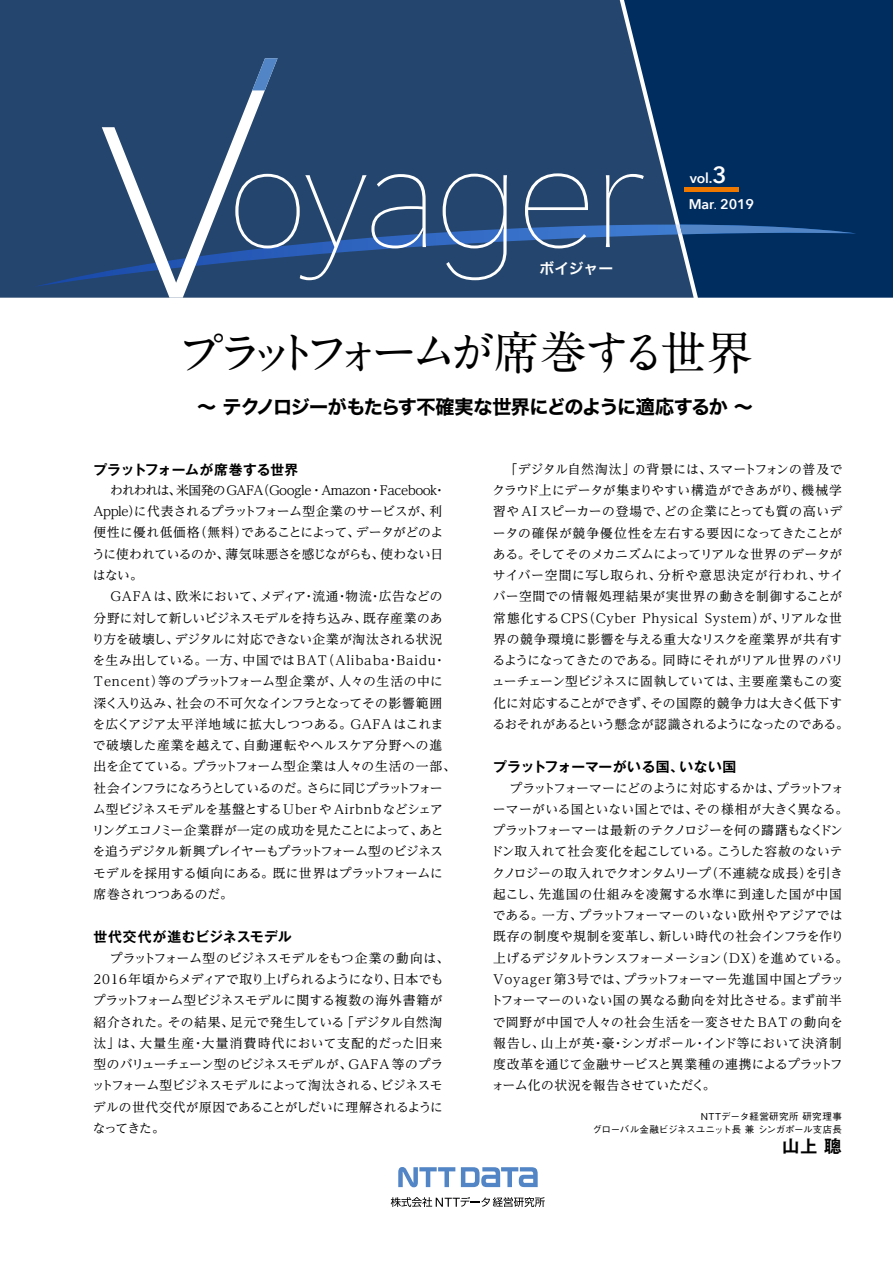
<style>
.page{position:relative;width:893px;height:1263px;background:#fff}
.page>*{position:absolute;margin:0;border:0;box-sizing:border-box;transform-origin:0 0}
.t1{font:700 46.8px "A1 Mincho Std";letter-spacing:-.175em;color:#000}
.t2{font:19.2px "Hira Kaku Std N W7";letter-spacing:-.04em;color:#000}
.t3{font:18px "Midashi Go Pr 6 N MB31";color:#000}
.t4{font:14.85px "Hira Kaku Std N W6";color:#fff}
.t5{font:600 14.1px/26.5px "Avenir Next";letter-spacing:-.01em;color:#fff}
.t6{font:700 13.8px "Gothic MB101 Pro De";color:#000}
.t7{font:700 13.8px "Gothic MB101 Pro De";letter-spacing:.02em;color:#000}
.t8{font:12.75px/21.3px "UD Reimin Pr 6 N";color:#000}
.t9{font:12.75px/21.3px "UD Reimin Pr 6 N";letter-spacing:-.04em;color:#000}
.t10{font:500 9.6px/12.8px "Gothic BBB Pr 6 N";letter-spacing:-.005em;color:#000;text-align:right}
.s1{font-size:23.4px}
.s2{font-family:"Koz Min Pro";font-weight:400}
</style>
<div class="page">
<div style="left:694px;top:0;width:199px;height:298px;background:#002d60"></div>
<svg style="left:0;top:0;width:694px;height:298px;background:#21446d"></svg>
<svg style="left:34px;top:214px;width:821px;height:73px;background:#133b6a"></svg>
<svg style="left:680px;top:225px;width:176px;height:9px;background:#3567a4"></svg>
<svg style="left:461px;top:1167px;width:77px;height:20px"></svg>
<svg style="left:398px;top:1167px;width:57px;height:20px"></svg>
<svg style="left:391px;top:1197px;width:154px;height:10px"></svg>
<div style="left:684px;top:187px;width:55px;height:5px;background:#ee7800"></div>
<svg style="left:102px;top:58px;width:542px;height:240px;background:#33537a"></svg>
<p class="t4" style="left:539px;top:257px;width:75px">ボイジャー</p>
<p class="t5" style="left:689px;top:164px;width:67px">vol.<span class="s1">3<br></span>Mar<span class="s2">.</span> 2019</p>
<h1 class="t1" style="left:178px;top:315px;width:577px">プラットフォームが席巻する世界</h1>
<h2 class="t2" style="left:197px;top:392px;width:557px">～ テクノロジーがもたらす不確実な世界にどのように適応するか ～</h2>
<p class="t6" style="left:94px;top:458px;width:206px">プラットフォームが席巻する世界</p>
<p class="t9" style="left:92px;top:479px;width:355px;text-indent:18px">われわれは、米国発のGAFA（Google・Amazon ・ Facebook・<br>Apple）に代表されるプラットフォーム型企業のサービスが、利便性に優れ低価格（無料）であることによって、データがどのように使われているのか、薄気味悪さを感じながらも、使わない日はない。</p>
<p class="t8" style="left:92px;top:585px;width:366px;text-indent:19px">GAFA は、欧米において、メディア・流通・物流・広告などの分野に対して新しいビジネスモデルを持ち込み、既存産業のあり方を破壊し、デジタルに対応できない企業が淘汰される状況を生み出している。一方、中国ではBAT（Alibaba・Baidu・Tencent）等のプラットフォーム型企業が、人々の生活の中に深く入り込み、社会の不可欠なインフラとなってその影響範囲を広くアジア太平洋地域に拡大しつつある。GAFAはこれまで破壊した産業を越えて、自動運転やヘルスケア分野への進出を企てている。プラットフォーム型企業は人々の生活の一部、社会インフラになろうとしているのだ。さらに同じプラットフォーム型ビジネスモデルを基盤とするUber や Airbnbなどシェアリングエコノミー企業群が一定の成功を見たことによって、あとを追うデジタル新興プレイヤーもプラットフォーム型のビジネスモデルを採用する傾向にある。既に世界はプラットフォームに席巻されつつあるのだ。</p>
<p class="t7" style="left:94px;top:926px;width:200px">世代交代が進むビジネスモデル</p>
<p class="t8" style="left:92px;top:947px;width:359px;text-indent:18px">プラットフォーム型のビジネスモデルをもつ企業の動向は、<br>2016年頃からメディアで取り上げられるようになり、日本でもプラットフォーム型ビジネスモデルに関する複数の海外書籍が紹介された。その結果、足元で発生している「デジタル自然淘汰」は、大量生産・大量消費時代において支配的だった旧来型のバリューチェーン型のビジネスモデルが、GAFA 等のプラットフォーム型ビジネスモデルによって淘汰される、ビジネスモデルの世代交代が原因であることがしだいに理解されるようになってきた。</p>
<p class="t8" style="left:492px;top:458px;width:358px;text-align:center">「デジタル自然淘汰」の背景には、スマートフォンの普及で<br>クラウド上にデータが集まりやすい構造ができあがり、機械学習や AIスピーカーの登場で、どの企業にとっても質の高いデータの確保が競争優位性を左右する要因になってきたことがある。そしてそのメカニズムによってリアルな世界のデータがサイバー空間に写し取られ、分析や意思決定が行われ、サイバー空間での情報処理結果が実世界の動きを制御することが常態化するCPS（Cyber Physical System）が、リアルな世界の競争環境に影響を与える重大なリスクを産業界が共有するようになってきたのである。同時にそれがリアル世界のバリューチェーン型ビジネスに固執していては、主要産業もこの変化に対応することができず、その国際的競争力は大きく低下するおそれがあるという懸念が認識されるようになったのである。</p>
<p class="t6" style="left:493px;top:755px;width:244px">プラットフォーマーがいる国、いない国</p>
<p class="t8" style="left:490px;top:777px;width:359px;text-indent:19px">プラットフォーマーにどのように対応するかは、プラットフォーマーがいる国といない国とでは、その様相が大きく異なる。プラットフォーマーは最新のテクノロジーを何の躊躇もなくドンドン取入れて社会変化を起こしている。こうした容赦のないテクノロジーの取入れでクオンタムリープ（不連続な成長）を引き起こし、先進国の仕組みを凌駕する水準に到達した国が中国である。一方、プラットフォーマーのいない欧州やアジアでは既存の制度や規制を変革し、新しい時代の社会インフラを作り上げるデジタルトランスフォーメーション（DX）を進めている。<br>Voyager 第3号では、プラットフォーマー先進国中国とプラットフォーマーのいない国の異なる動向を対比させる。まず前半で岡野が中国で人々の社会生活を一変させたBAT の動向を報告し、山上が英・豪・シンガポール・インド等において決済制度改革を通じて金融サービスと異業種の連携によるプラットフォーム化の状況を報告させていただく。</p>
<p class="t10" style="left:592px;top:1109px;width:251px">NTTデータ経営研究所 研究理事<br>グローバル金融ビジネスユニット長 兼 シンガポール支店長</p>
<h3 class="t3" style="left:782px;top:1132px;width:62px">山上 聰</h3>
</div>
